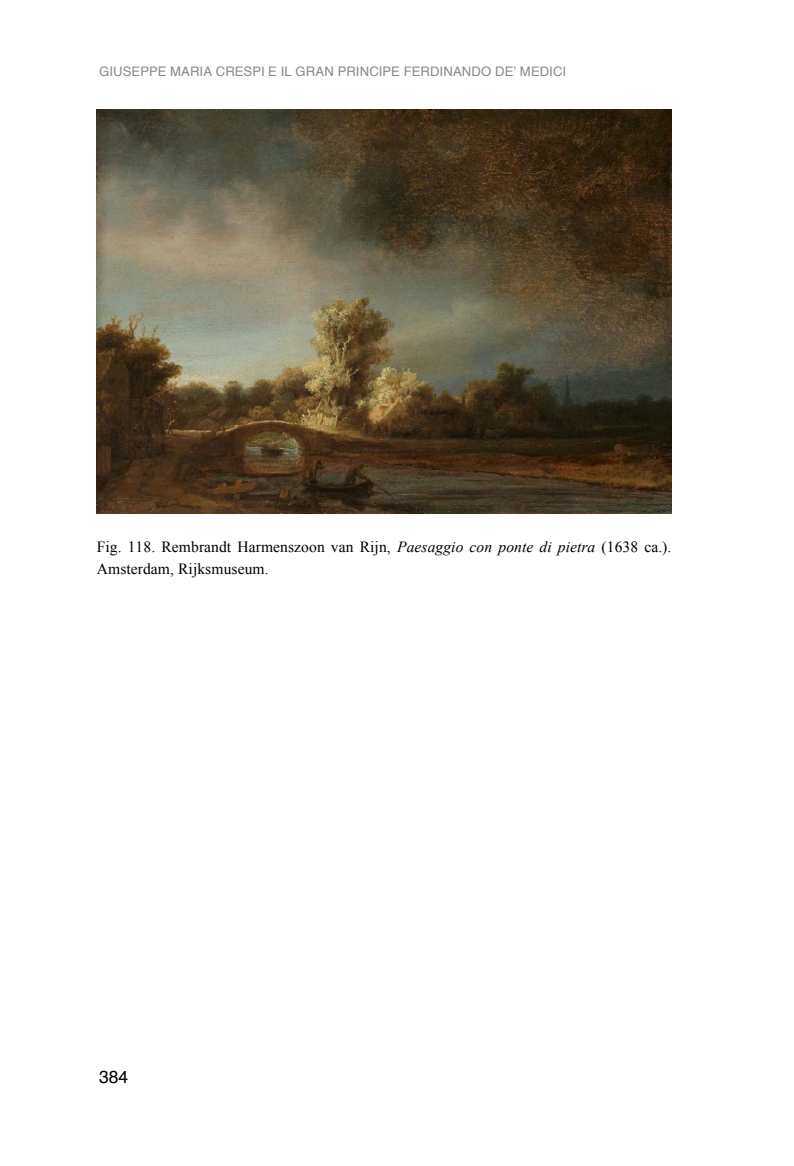
<style>
.page{position:relative;width:794px;height:1166px;background:#fff}
.page>*{position:absolute;margin:0;border:0;box-sizing:border-box;transform-origin:0 0}
.t1{font:17.5px "Helvetica";color:#000}
.t2{font:15.58px/21.9px "Times New Roman";letter-spacing:.005em;color:#000}
.t3{font:13.12px "Helvetica";letter-spacing:.005em;color:#888}
.s1{font-style:italic}
</style>
<div class="page">
<img style="left:97px;top:109px;width:574px;height:405px">
<p class="t3" style="left:99px;top:61px;width:468px">GIUSEPPE MARIA CRESPI E IL GRAN PRINCIPE FERDINANDO DE’ MEDICI</p>
<p class="t2" style="left:97px;top:536px;width:576px">Fig. 118. Rembrandt Harmenszoon van Rijn, <span class="s1">Paesaggio con ponte di pietra</span> (1638 ca.).<br>Amsterdam, Rijksmuseum.</p>
<p class="t1" style="left:99px;top:1063px;width:31px">384</p>
</div>
